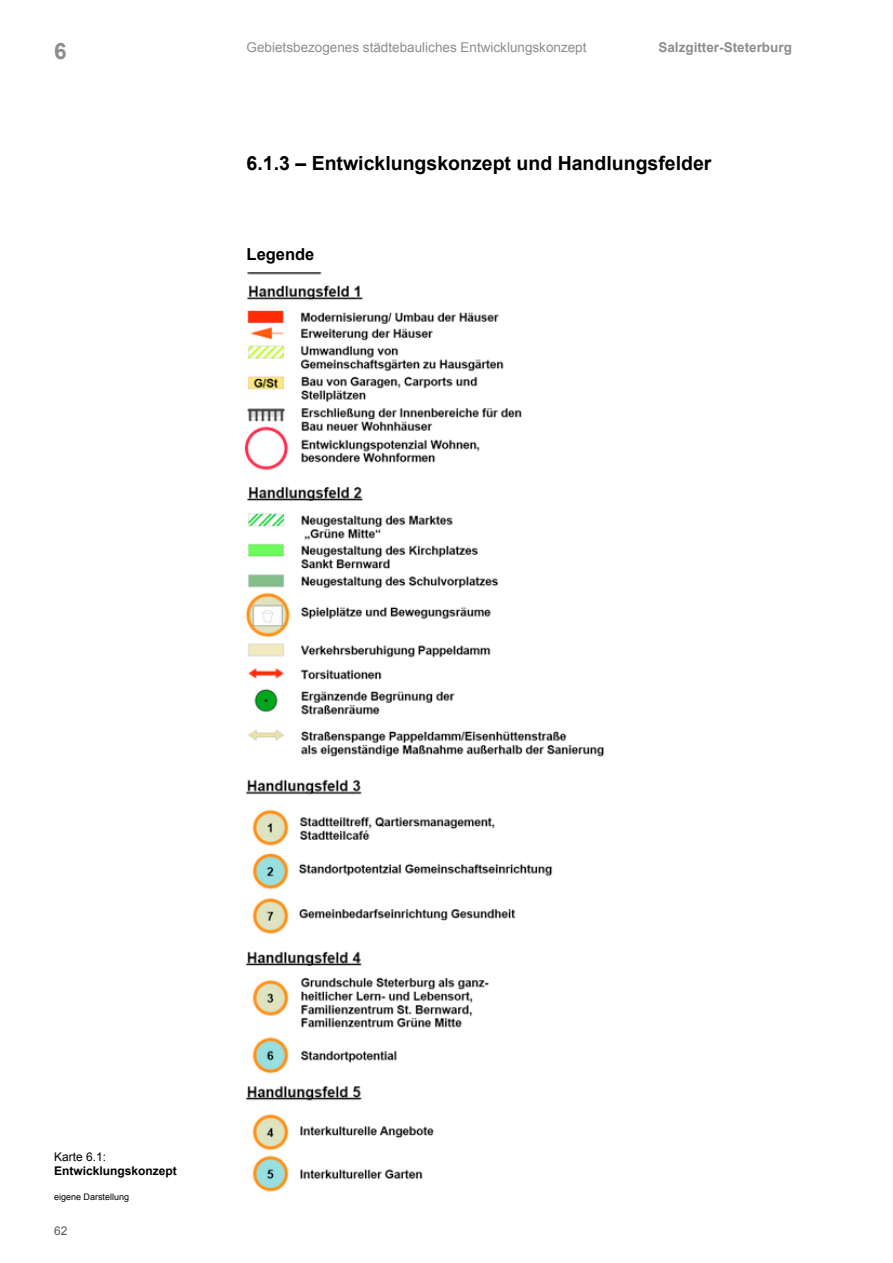
<style>
.page{position:relative;width:893px;height:1263px;background:#fff}
.page>*{position:absolute;margin:0;border:0;box-sizing:border-box;transform-origin:0 0}
.t1{font:700 22.5px "Arial";color:#8b8e90}
.t2{font:700 19.5px "Arial";color:#000}
.t3{font:700 16.5px "Arial";color:#000}
.t4{font:13.5px "Arial";color:#8b8e90}
.t5{font:700 13.5px "Arial";color:#8b8e90}
.t6{font:700 12px "Arial";color:#000}
.t7{font:12px "Arial";color:#000}
.t8{font:12px "Arial";color:#58595b}
.t9{font:9px "Arial";color:#000}
</style>
<div class="page">
<img style="left:244px;top:272px;width:360px;height:662px">
<img style="left:246px;top:951px;width:243px;height:241px">
<h1 class="t1" style="left:54px;top:36px;width:14px">6</h1>
<p class="t4" style="left:247px;top:39px;width:341px">Gebietsbezogenes städtebauliches Entwicklungskonzept</p>
<p class="t5" style="left:658px;top:39px;width:135px">Salzgitter-Steterburg</p>
<h2 class="t2" style="left:247px;top:150px;width:466px">6.1.3 – Entwicklungskonzept und Handlungsfelder</h2>
<p class="t3" style="left:247px;top:243px;width:69px">Legende</p>
<p class="t7" style="left:54px;top:1149px;width:54px">Karte 6.1:</p>
<p class="t6" style="left:54px;top:1163px;width:124px">Entwicklungskonzept</p>
<p class="t9" style="left:54px;top:1191px;width:77px">eigene Darstellung</p>
<p class="t8" style="left:54px;top:1223px;width:15px">62</p>
</div>
